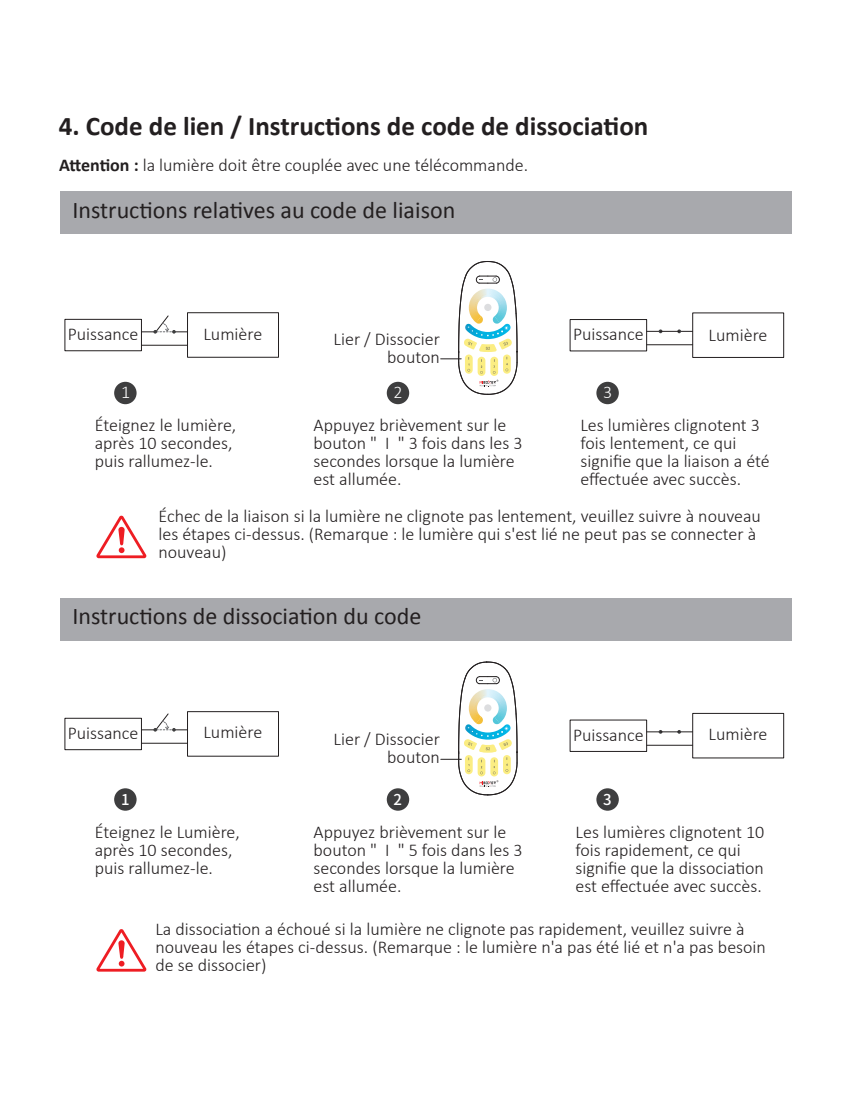
<style>
.page{position:relative;width:851px;height:1106px;background:#fff}
.page>*{position:absolute;margin:0;border:0;box-sizing:border-box;transform-origin:0 0}
.t1{font:700 27px "Calibri";color:#231f20}
.t2{font:24px "Calibri";color:#231f20}
.t3{font:300 18px/18px "Calibri";color:#231f20}
.t4{font:300 18px "Calibri";color:#fff}
.t5{font:500 15px "Source Han Sans CN";color:#fff}
.s1{font-weight:700}
</style>
<div class="page">
<div style="left:60px;top:191px;width:732px;height:43px;background:#a8a9ad"></div>
<svg style="left:96px;top:515px;width:50px;height:43px"></svg>
<div style="left:114px;top:382px;width:22px;height:22px;background:#3e3e3f;border-radius:50%"></div>
<div style="left:387px;top:382px;width:22px;height:22px;background:#3e3e3f;border-radius:50%"></div>
<div style="left:596px;top:382px;width:22px;height:22px;background:#3e3e3f;border-radius:50%"></div>
<hr style="left:646px;top:344px;width:46px;height:1px;background:#231f20">
<div style="left:569px;top:319px;width:77px;height:32px;border:1px solid #231f20"></div>
<svg style="left:646px;top:329px;width:46px;height:4px"></svg>
<div style="left:692px;top:313px;width:91px;height:45px;border:1px solid #231f20"></div>
<div style="left:60px;top:598px;width:732px;height:42px;background:#a8a9ad"></div>
<svg style="left:96px;top:929px;width:50px;height:42px"></svg>
<div style="left:114px;top:788px;width:22px;height:22px;background:#3e3e3f;border-radius:50%"></div>
<div style="left:387px;top:788px;width:22px;height:22px;background:#3e3e3f;border-radius:50%"></div>
<div style="left:596px;top:788px;width:22px;height:22px;background:#3e3e3f;border-radius:50%"></div>
<hr style="left:646px;top:744px;width:46px;height:1px;background:#231f20">
<svg style="left:646px;top:730px;width:46px;height:3px"></svg>
<div style="left:692px;top:713px;width:91px;height:45px;border:1px solid #231f20"></div>
<div style="left:65px;top:319px;width:77px;height:32px;border:1px solid #231f20"></div>
<div style="left:187px;top:312px;width:92px;height:45px;border:1px solid #231f20"></div>
<div style="left:65px;top:718px;width:77px;height:32px;border:1px solid #231f20"></div>
<div style="left:187px;top:711px;width:92px;height:45px;border:1px solid #231f20"></div>
<hr style="left:141px;top:345px;width:46px;height:1px;background:#231f20">
<svg style="left:141px;top:315px;width:46px;height:18px"></svg>
<hr style="left:141px;top:742px;width:46px;height:1px;background:#231f20">
<svg style="left:141px;top:713px;width:46px;height:18px"></svg>
<svg style="left:440px;top:261px;width:78px;height:134px"></svg>
<div style="left:484px;top:304px;width:7px;height:7px;background:#dcdddf;border-radius:50%"></div>
<svg style="left:440px;top:661px;width:78px;height:135px"></svg>
<div style="left:484px;top:704px;width:7px;height:7px;background:#dcdddf;border-radius:50%"></div>
<h1 class="t1" style="left:59px;top:108px;width:591px">4. Code de lien / Instructions de code de dissociation</h1>
<p class="t3" style="left:59px;top:156px;width:470px"><span class="s1">Attention :</span> la lumière doit être couplée avec une télécommande.</p>
<h2 class="t2" style="left:72px;top:195px;width:384px">Instructions relatives au code de liaison</h2>
<p class="t3" style="left:68px;top:325px;width:72px">Puissance</p>
<p class="t3" style="left:203px;top:325px;width:60px">Lumière</p>
<p class="t3" style="left:333px;top:329px;width:108px;text-align:right">Lier / Dissocier bouton</p>
<p class="t3" style="left:573px;top:325px;width:72px">Puissance</p>
<p class="t3" style="left:708px;top:325px;width:60px">Lumière</p>
<p class="t4" style="left:121px;top:381px;width:11px">1</p>
<p class="t4" style="left:393px;top:381px;width:11px">2</p>
<p class="t4" style="left:603px;top:381px;width:11px">3</p>
<p class="t3" style="left:95px;top:416px;width:143px">Éteignez le lumière, après 10 secondes, puis rallumez-le.</p>
<p class="t3" style="left:313px;top:416px;width:210px">Appuyez brièvement sur le bouton " I " 3 fois dans les 3 secondes lorsque la lumière est allumée.</p>
<p class="t3" style="left:580px;top:416px;width:191px">Les lumières clignotent 3 fois lentement, ce qui signifie que la liaison a été effectuée avec succès.</p>
<p class="t3" style="left:158px;top:507px;width:604px">Échec de la liaison si la lumière ne clignote pas lentement, veuillez suivre à nouveau les étapes ci-dessus. (Remarque : le lumière qui s'est lié ne peut pas se connecter à nouveau)</p>
<h2 class="t2" style="left:72px;top:601px;width:350px">Instructions de dissociation du code</h2>
<p class="t3" style="left:68px;top:723px;width:72px">Puissance</p>
<p class="t3" style="left:203px;top:723px;width:60px">Lumière</p>
<p class="t3" style="left:333px;top:730px;width:108px;text-align:right">Lier / Dissocier bouton</p>
<p class="t3" style="left:573px;top:725px;width:72px">Puissance</p>
<p class="t3" style="left:708px;top:724px;width:60px">Lumière</p>
<p class="t5" style="left:121px;top:790px;width:10px">1</p>
<p class="t5" style="left:393px;top:790px;width:10px">2</p>
<p class="t5" style="left:603px;top:790px;width:10px">3</p>
<p class="t3" style="left:95px;top:823px;width:147px">Éteignez le Lumière, après 10 secondes, puis rallumez-le.</p>
<p class="t3" style="left:313px;top:823px;width:210px">Appuyez brièvement sur le bouton " I " 5 fois dans les 3 secondes lorsque la lumière est allumée.</p>
<p class="t3" style="left:575px;top:823px;width:190px">Les lumières clignotent 10 fois rapidement, ce qui signifie que la dissociation est effectuée avec succès.</p>
<p class="t3" style="left:155px;top:919px;width:612px">La dissociation a échoué si la lumière ne clignote pas rapidement, veuillez suivre à nouveau les étapes ci-dessus. (Remarque : le lumière n'a pas été lié et n'a pas besoin de se dissocier)</p>
</div>
